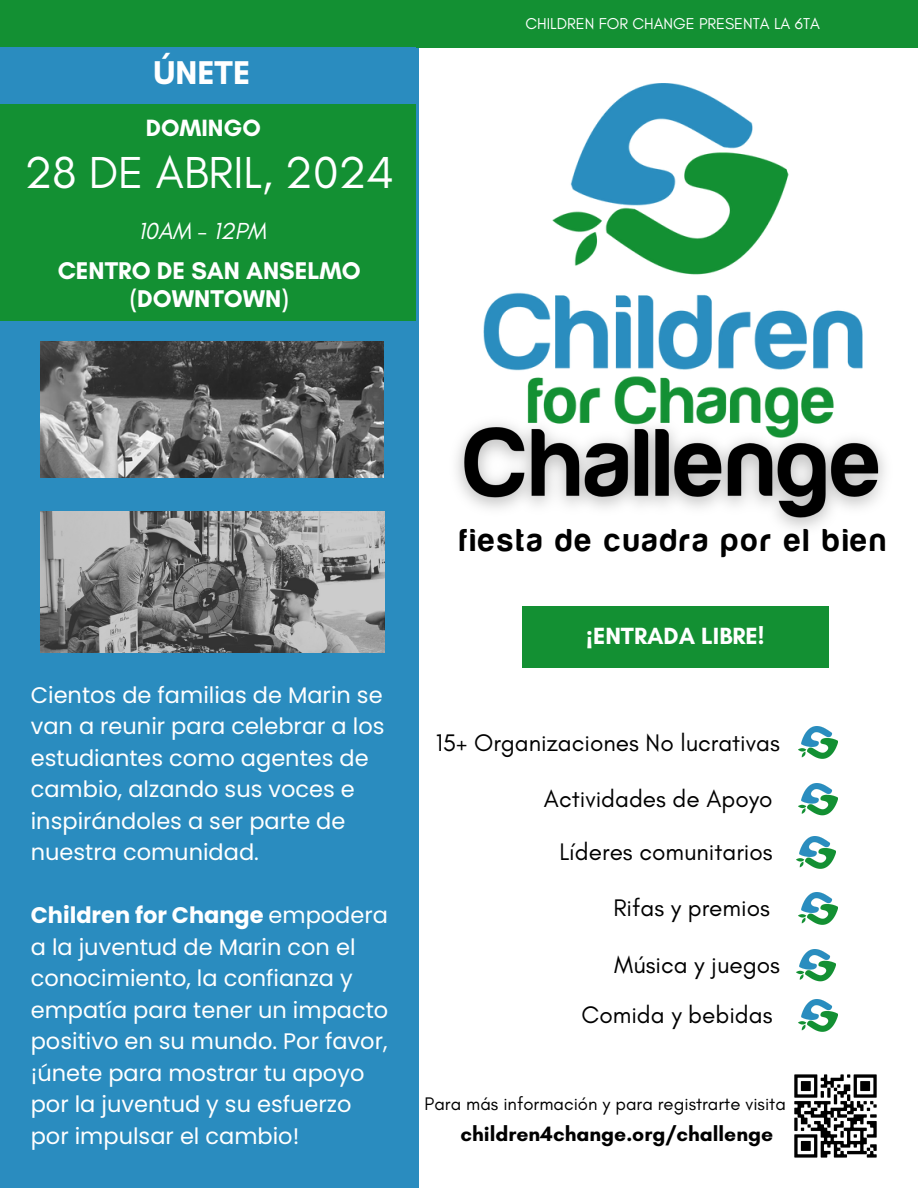
<style>
.page{position:relative;width:918px;height:1188px;background:#fff}
.page>*{position:absolute;margin:0;border:0;box-sizing:border-box;transform-origin:0 0}
.t1{font:45.6px "Glacial Indifference";color:#fff}
.t2{font:700 33.6px "Glacial Indifference";color:#fff}
.t3{font:32.85px "Harabara";letter-spacing:.095em;color:#000}
.t4{font:700 24.6px/28.2px "Glacial Indifference";color:#fff;text-align:center}
.t5{font:24.45px "Glacial Indifference";color:#000}
.t6{font:700 24px "Glacial Indifference";color:#fff}
.t7{font:700 23.85px "Glacial Indifference";color:#fff}
.t8{font:italic 23.7px "Glacial Indifference";color:#fff}
.t9{font:22.5px/31.5px "Poppins";color:#fff}
.t10{font:700 21.15px "Glacial Indifference";color:#000}
.t11{font:18.6px "Glacial Indifference";color:#000}
.t12{font:16.05px "Glacial Indifference";color:#fff}
.s1{font-weight:700}
.s2{font-family:"Noto Sans"}
</style>
<div class="page">
<div style="left:0;top:0;width:419px;height:1188px;background:#2a8cbf"></div>
<div style="left:416px;top:0;width:502px;height:48px;background:#139033"></div>
<div style="left:0;top:0;width:416px;height:321px;background:#139033"></div>
<div style="left:0;top:48px;width:416px;height:56px;background:#2a8cbf"></div>
<img style="left:40px;top:341px;width:343px;height:137px">
<img style="left:40px;top:511px;width:345px;height:141px">
<img style="left:798px;top:727px;width:40px;height:32px">
<img style="left:798px;top:783px;width:40px;height:33px">
<img style="left:796px;top:836px;width:40px;height:33px">
<img style="left:798px;top:893px;width:40px;height:32px">
<img style="left:796px;top:949px;width:40px;height:33px">
<img style="left:794px;top:1074px;width:83px;height:84px">
<img style="left:798px;top:1000px;width:40px;height:32px">
<div style="left:522px;top:606px;width:307px;height:62px;background:#139033"></div>
<img style="left:483px;top:84px;width:379px;height:323px">
<img style="left:456px;top:407px;width:429px;height:122px">
<p class="t2" style="left:154px;top:52px;width:98px">ÚNETE</p>
<h4 class="t6" style="left:146px;top:113px;width:117px">DOMINGO</h4>
<h5 class="t1" style="left:24px;top:145px;width:371px">28 DE ABRIL, 2024</h5>
<p class="t8" style="left:138px;top:217px;width:129px">10AM - 12PM</p>
<p class="t4" style="left:58px;top:256px;width:305px">CENTRO DE SAN ANSELMO (DOWNTOWN)</p>
<p class="t12" style="left:526px;top:14px;width:296px">CHILDREN FOR CHANGE PRESENTA LA 6TA</p>
<p class="t9" style="left:31px;top:679px;width:355px">Cientos de familias de Marin se van a reunir para celebrar a los estudiantes como agentes de cambio, alzando sus voces e inspirándoles a ser parte de nuestra comunidad.</p>
<p class="t9" style="left:31px;top:900px;width:359px"><span class="s1">Children for Change</span> empodera a la juventud de Marin con el conocimiento, la confianza y empatía para tener un impacto positivo en su mundo. Por favor, ¡únete para mostrar tu apoyo por la juventud y su esfuerzo por impulsar el cambio!</p>
<p class="t3" style="left:460px;top:523px;width:427px">fiesta de cuadra por el bien</p>
<p class="t7" style="left:586px;top:622px;width:180px"><span class="s2">¡</span>ENTRADA LIBRE!</p>
<p class="t5" style="left:436px;top:727px;width:346px">15+ Organizaciones No lucrativas</p>
<p class="t5" style="left:544px;top:783px;width:230px">Actividades de Apoyo</p>
<p class="t5" style="left:559px;top:837px;width:215px">Líderes comunitarios</p>
<p class="t5" style="left:613px;top:893px;width:158px">Rifas y premios</p>
<p class="t5" style="left:614px;top:949px;width:167px">Música y juegos</p>
<p class="t5" style="left:582px;top:1000px;width:192px">Comida y bebidas</p>
<p class="t11" style="left:425px;top:1093px;width:363px">Para más información y para registrarte visita</p>
<p class="t10" style="left:460px;top:1120px;width:314px">children4change.org/challenge</p>
</div>
